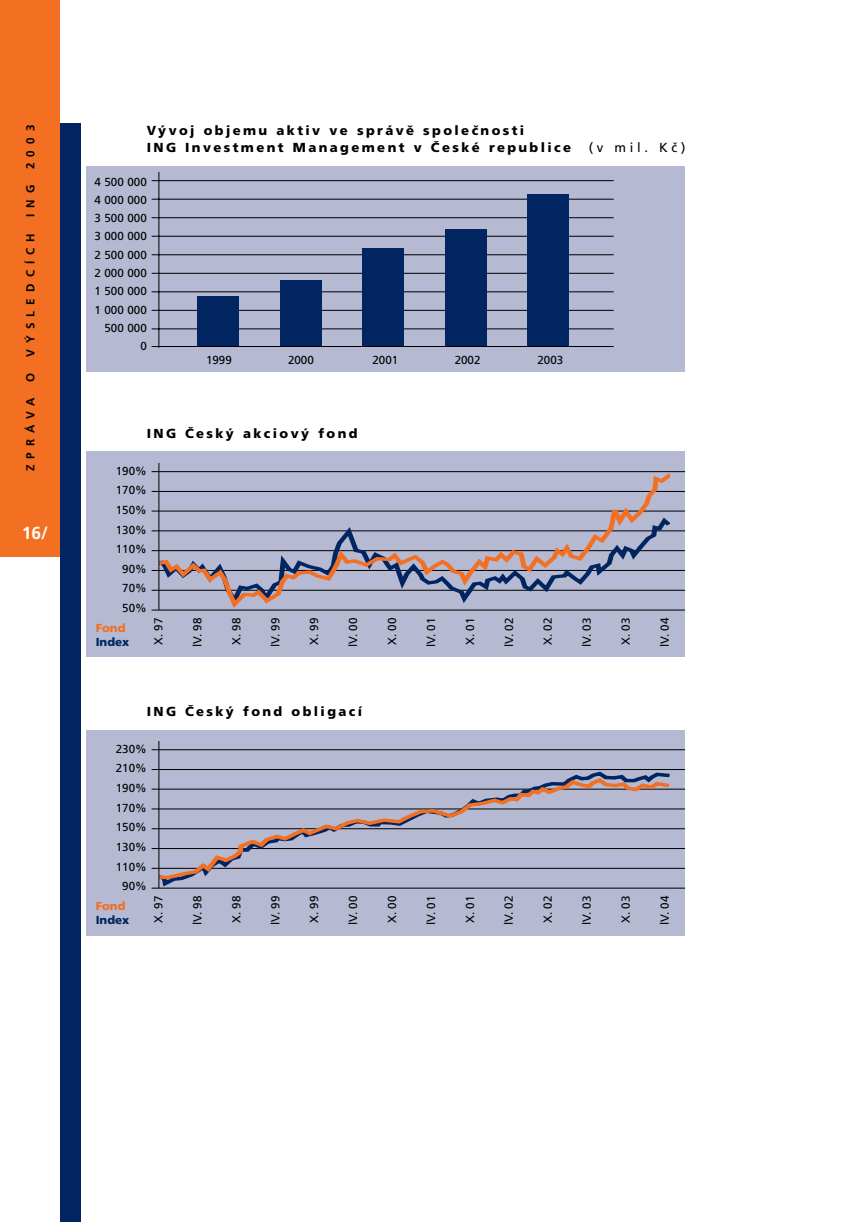
<style>
.page{position:relative;width:863px;height:1222px;background:#fff}
.page>*{position:absolute;margin:0;border:0;box-sizing:border-box;transform-origin:0 0}
.t1{font:700 17.5px "Frutiger CE";color:#fff}
.t2{font:900 13.12px/17.5px "Frutiger CE";letter-spacing:.185em;color:#000}
.t3{font:13.12px "Frutiger CE";color:#000}
.t4{font:11.55px/19.6px "Frutiger CE";color:#000;text-align:center}
.t5{font:700 11.55px "Frutiger CE";letter-spacing:.525em;color:#000}
.t6{font:900 11.55px "Frutiger CE";color:#002561}
.t7{font:900 11.55px "Frutiger CE";color:#f36f21}
</style>
<div class="page">
<div style="left:0;top:0;width:60px;height:556px;background:#f36f21"></div>
<div style="left:60px;top:123px;width:21px;height:1098px;background:#002561"></div>
<div style="left:86px;top:166px;width:599px;height:206px;background:#b5b9d2"></div>
<hr style="left:152px;top:180px;width:461px;height:1px;background:#000">
<hr style="left:152px;top:199px;width:461px;height:1px;background:#000">
<hr style="left:152px;top:217px;width:461px;height:1px;background:#000">
<hr style="left:152px;top:236px;width:461px;height:1px;background:#000">
<hr style="left:152px;top:254px;width:461px;height:1px;background:#000">
<hr style="left:152px;top:273px;width:461px;height:1px;background:#000">
<hr style="left:152px;top:291px;width:461px;height:1px;background:#000">
<hr style="left:152px;top:310px;width:461px;height:1px;background:#000">
<hr style="left:152px;top:328px;width:461px;height:1px;background:#000">
<hr style="left:158px;top:172px;width:1px;height:176px;background:#000">
<div style="left:198px;top:297px;width:41px;height:50px;background:#002561"></div>
<div style="left:280px;top:280px;width:41px;height:67px;background:#002561"></div>
<div style="left:362px;top:249px;width:42px;height:98px;background:#002561"></div>
<div style="left:445px;top:229px;width:41px;height:118px;background:#002561"></div>
<div style="left:527px;top:194px;width:41px;height:153px;background:#002561"></div>
<div style="left:86px;top:451px;width:599px;height:206px;background:#b5b9d2"></div>
<hr style="left:152px;top:609px;width:533px;height:1px;background:#000">
<hr style="left:152px;top:590px;width:533px;height:1px;background:#000">
<hr style="left:152px;top:570px;width:533px;height:1px;background:#000">
<hr style="left:152px;top:550px;width:533px;height:1px;background:#000">
<hr style="left:152px;top:530px;width:533px;height:1px;background:#000">
<hr style="left:152px;top:510px;width:533px;height:1px;background:#000">
<hr style="left:152px;top:491px;width:533px;height:1px;background:#000">
<hr style="left:152px;top:471px;width:533px;height:1px;background:#000">
<svg style="left:159px;top:472px;width:510px;height:138px"></svg>
<hr style="left:158px;top:463px;width:1px;height:147px;background:#000">
<div style="left:86px;top:729px;width:599px;height:206px;background:#b5b9d2"></div>
<hr style="left:152px;top:887px;width:533px;height:1px;background:#000">
<hr style="left:152px;top:868px;width:533px;height:1px;background:#000">
<hr style="left:152px;top:848px;width:533px;height:1px;background:#000">
<hr style="left:152px;top:828px;width:533px;height:1px;background:#000">
<hr style="left:152px;top:808px;width:533px;height:1px;background:#000">
<hr style="left:152px;top:788px;width:533px;height:1px;background:#000">
<hr style="left:152px;top:769px;width:533px;height:1px;background:#000">
<hr style="left:152px;top:749px;width:533px;height:1px;background:#000">
<svg style="left:159px;top:770px;width:510px;height:118px"></svg>
<svg style="left:159px;top:776px;width:510px;height:105px"></svg>
<hr style="left:158px;top:741px;width:1px;height:147px;background:#000">
<hr style="left:152px;top:346px;width:461px;height:1px;background:#000">
<p class="t5" style="left:26px;top:169px;width:46px;rotate:-90deg">2003</p>
<p class="t2" style="left:147px;top:123px;width:426px">Vývoj objemu aktiv ve správě společnosti<br>ING Investment Management v České republice</p>
<p class="t5" style="left:26px;top:217px;width:34px;rotate:-90deg">ING</p>
<p class="t5" style="left:26px;top:357px;width:125px;rotate:-90deg">VÝSLEDCÍCH</p>
<p class="t5" style="left:26px;top:382px;width:11px;rotate:-90deg">O</p>
<p class="t4" style="left:94px;top:174px;width:54px;line-height:18.4px;text-align:right">4 500 000<br>4 000 000<br>3 500 000<br>3 000 000<br>2 500 000<br>2 000 000<br>1 500 000<br>1 000 000<br>500 000<br>0</p>
<p class="t4" style="left:206px;top:351px;width:27px">1999</p>
<p class="t4" style="left:288px;top:351px;width:27px">2000</p>
<p class="t4" style="left:372px;top:351px;width:27px">2001</p>
<p class="t4" style="left:455px;top:351px;width:27px">2002</p>
<p class="t4" style="left:537px;top:351px;width:27px">2003</p>
<p class="t3" style="left:589px;top:143px;width:98px">(v mil. Kč)</p>
<p class="t5" style="left:26px;top:471px;width:75px;rotate:-90deg">ZPRÁVA</p>
<h1 class="t1" style="left:22px;top:526px;width:28px">16/</h1>
<p class="t2" style="left:147px;top:427px;width:212px">ING Český akciový fond</p>
<p class="t4" style="left:116px;top:462px;width:32px">190%<br>170%<br>150%<br>130%<br>110%<br>90%<br>70%<br>50%</p>
<p class="t7" style="left:96px;top:623px;width:31px">Fond</p>
<p class="t6" style="left:96px;top:637px;width:35px">Index</p>
<p class="t4" style="left:150px;top:645px;width:29px;rotate:-90deg">X. 97</p>
<p class="t4" style="left:189px;top:647px;width:31px;rotate:-90deg">lV. 98</p>
<p class="t4" style="left:228px;top:645px;width:29px;rotate:-90deg">X. 98</p>
<p class="t4" style="left:267px;top:647px;width:31px;rotate:-90deg">lV. 99</p>
<p class="t4" style="left:306px;top:645px;width:29px;rotate:-90deg">X. 99</p>
<p class="t4" style="left:345px;top:647px;width:31px;rotate:-90deg">lV. 00</p>
<p class="t4" style="left:384px;top:645px;width:29px;rotate:-90deg">X. 00</p>
<p class="t4" style="left:423px;top:647px;width:31px;rotate:-90deg">lV. 01</p>
<p class="t4" style="left:462px;top:645px;width:29px;rotate:-90deg">X. 01</p>
<p class="t4" style="left:501px;top:647px;width:31px;rotate:-90deg">lV. 02</p>
<p class="t4" style="left:539px;top:645px;width:29px;rotate:-90deg">X. 02</p>
<p class="t4" style="left:578px;top:647px;width:31px;rotate:-90deg">lV. 03</p>
<p class="t4" style="left:617px;top:645px;width:29px;rotate:-90deg">X. 03</p>
<p class="t4" style="left:656px;top:647px;width:31px;rotate:-90deg">lV. 04</p>
<p class="t2" style="left:147px;top:705px;width:217px">ING Český fond obligací</p>
<p class="t4" style="left:116px;top:740px;width:32px">230%<br>210%<br>190%<br>170%<br>150%<br>130%<br>110%<br>90%</p>
<p class="t7" style="left:96px;top:901px;width:31px">Fond</p>
<p class="t6" style="left:96px;top:915px;width:35px">Index</p>
<p class="t4" style="left:150px;top:923px;width:29px;rotate:-90deg">X. 97</p>
<p class="t4" style="left:189px;top:925px;width:31px;rotate:-90deg">lV. 98</p>
<p class="t4" style="left:228px;top:923px;width:29px;rotate:-90deg">X. 98</p>
<p class="t4" style="left:267px;top:925px;width:31px;rotate:-90deg">lV. 99</p>
<p class="t4" style="left:306px;top:923px;width:29px;rotate:-90deg">X. 99</p>
<p class="t4" style="left:345px;top:925px;width:31px;rotate:-90deg">lV. 00</p>
<p class="t4" style="left:384px;top:923px;width:29px;rotate:-90deg">X. 00</p>
<p class="t4" style="left:423px;top:925px;width:31px;rotate:-90deg">lV. 01</p>
<p class="t4" style="left:462px;top:923px;width:29px;rotate:-90deg">X. 01</p>
<p class="t4" style="left:501px;top:925px;width:31px;rotate:-90deg">lV. 02</p>
<p class="t4" style="left:539px;top:923px;width:29px;rotate:-90deg">X. 02</p>
<p class="t4" style="left:578px;top:925px;width:31px;rotate:-90deg">lV. 03</p>
<p class="t4" style="left:617px;top:923px;width:29px;rotate:-90deg">X. 03</p>
<p class="t4" style="left:656px;top:925px;width:31px;rotate:-90deg">lV. 04</p>
</div>
